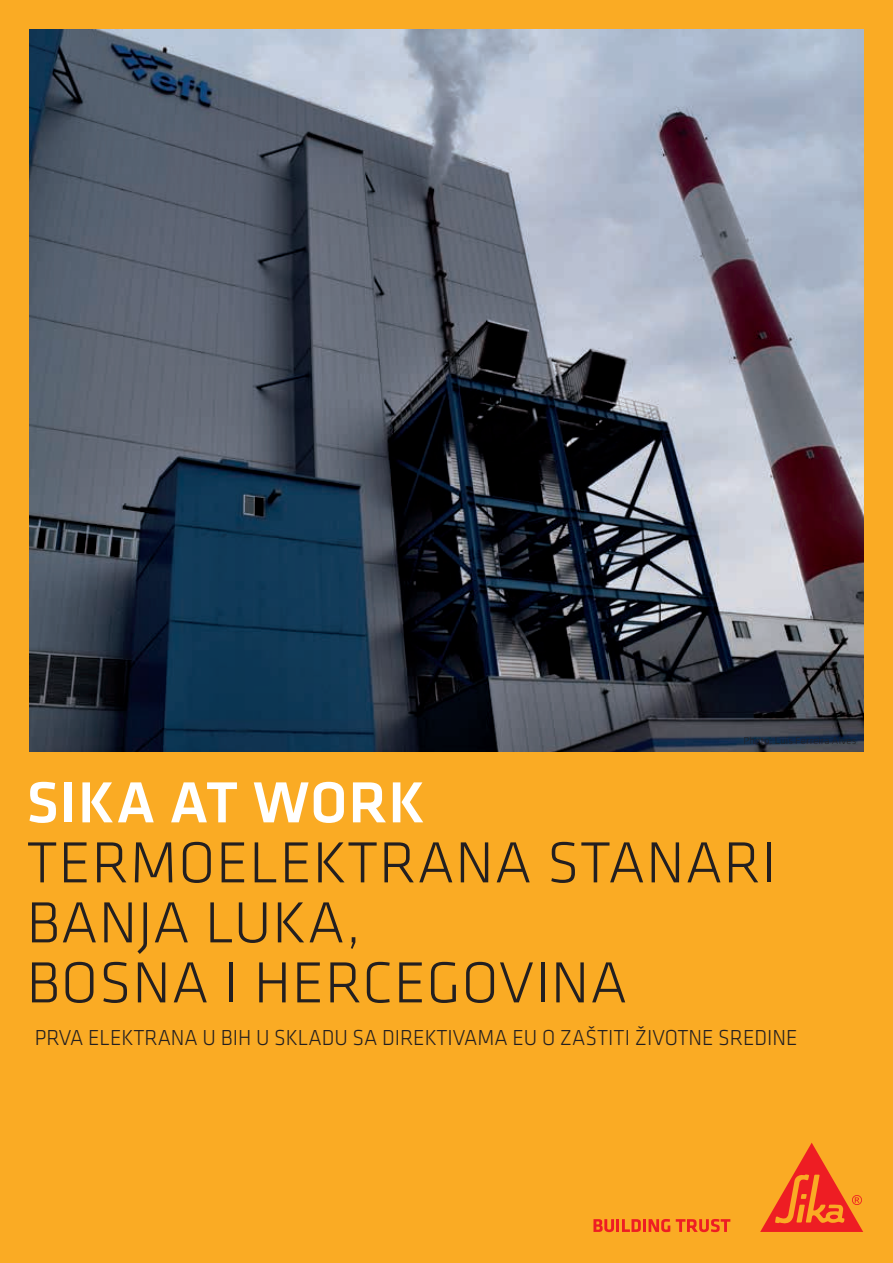
<style>
.page{position:relative;width:893px;height:1263px;background:#faab24}
.page>*{position:absolute;margin:0;border:0;box-sizing:border-box;transform-origin:0 0}
.t1{font:300 60px/60px "Klavika";letter-spacing:.015em;color:#231f20}
.t2{font:500 60px "Klavika";letter-spacing:.015em;color:#fff}
.t3{font:300 22.5px "Klavika";color:#231f20;scale:.95 1}
.t4{font:300 10.5px "Klavika";letter-spacing:.025em;color:#231f20}
</style>
<div class="page">
<svg style="left:593px;top:1219px;width:77px;height:13px"></svg>
<svg style="left:676px;top:1219px;width:54px;height:13px"></svg>
<svg style="left:760px;top:1142px;width:103px;height:90px"></svg>
<img style="left:30px;top:30px;width:833px;height:722px">
<p class="t4" style="left:743px;top:734px;width:115px">Photo: Luis Ferreira Alves</p>
<h1 class="t2" style="left:27px;top:762px;width:400px">SIKA AT WORK</h1>
<h1 class="t1" style="left:27px;top:832px;width:751px">TERMOELEKTRANA STANARI<br>BANJA LUKA,<br>BOSNA I HERCEGOVINA</h1>
<p class="t3" style="left:35px;top:1023px;width:805px">PRVA ELEKTRANA U BIH U SKLADU SA DIREKTIVAMA EU O ZAŠTITI ŽIVOTNE SREDINE</p>
</div>
